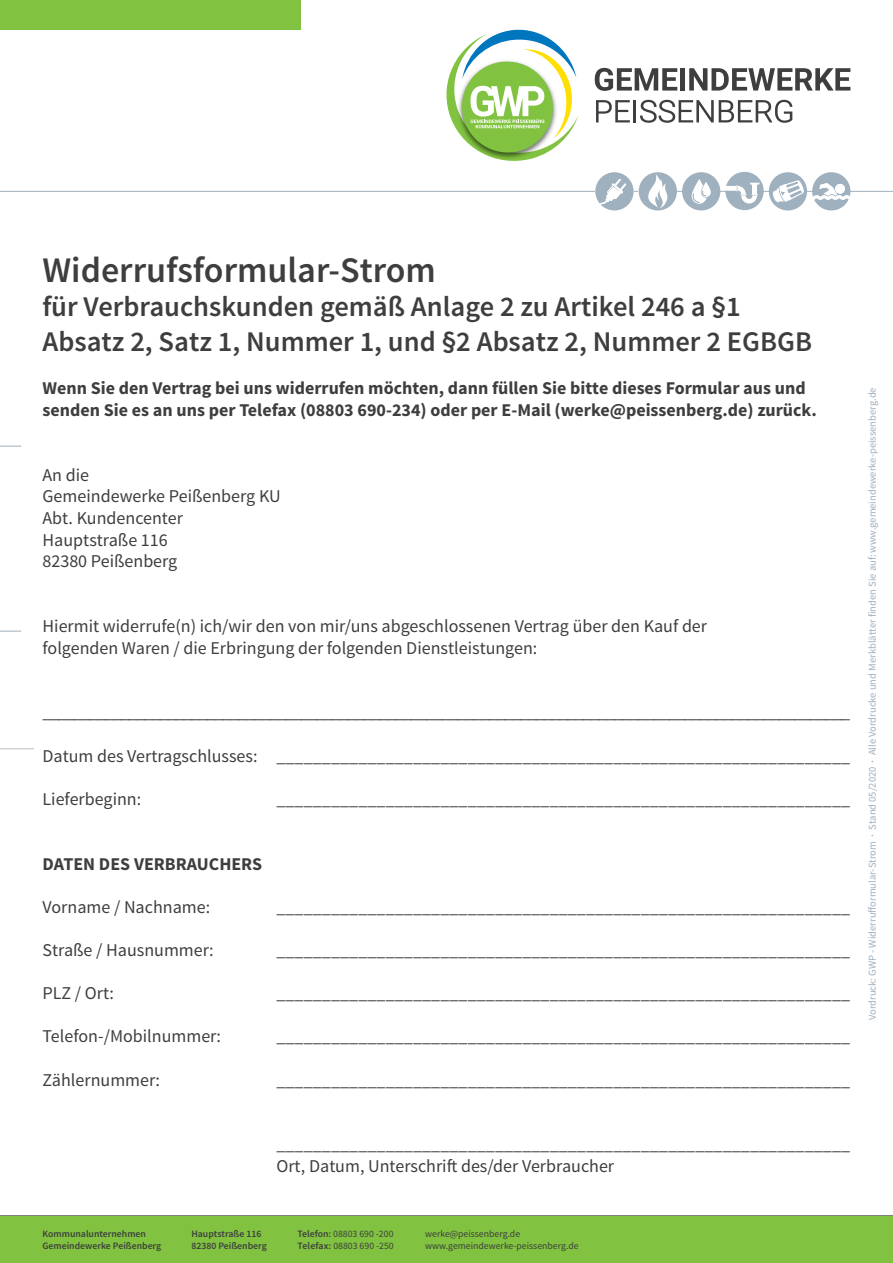
<style>
.page{position:relative;width:893px;height:1263px;background:#fff}
.page>*{position:absolute;margin:0;border:0;box-sizing:border-box;transform-origin:0 0}
.t1{font:600 36px "Source Sans Pro";color:#3e3e3f}
.t2{font:600 28.5px/34.2px "Source Sans Pro";color:#3e3e3f}
.t3{font:18px/21.6px "Source Sans Pro";color:#3e3e3f}
.t4{font:700 18px/21.6px "Source Sans Pro";color:#3e3e3f}
.t5{font:10.5px "Source Sans Pro";color:#9fb0be}
.t6{font:9.75px/11.7px "Source Sans Pro";color:#3e3e3f}
.t7{font:600 9.75px/11.7px "Source Sans Pro";color:#3e3e3f}
.s1{font-weight:600}
</style>
<div class="page">
<svg style="left:595px;top:68px;width:82px;height:23px"></svg>
<div style="left:680px;top:68px;width:5px;height:23px;background:#3e3e3f"></div>
<svg style="left:689px;top:68px;width:161px;height:23px"></svg>
<svg style="left:596px;top:100px;width:34px;height:22px"></svg>
<hr style="left:634px;top:100px;width:2px;height:22px;background:#3e3e3f">
<svg style="left:640px;top:100px;width:152px;height:23px"></svg>
<svg style="left:446px;top:30px;width:132px;height:131px"></svg>
<div style="left:0;top:0;width:301px;height:30px;background:#81c340"></div>
<hr style="left:0;top:1215px;width:893px;height:1px;background:#3e3e3f">
<div style="left:0;top:1216px;width:893px;height:47px;background:#81c340"></div>
<hr style="left:0;top:748px;width:34px;height:1px;background:#bcbdc0">
<svg style="left:0;top:631px;width:21px;height:1px"></svg>
<svg style="left:0;top:446px;width:21px;height:1px"></svg>
<hr style="left:0;top:191px;width:893px;height:1px;background:#9fb0be">
<svg style="left:639px;top:172px;width:38px;height:38px"></svg>
<div style="left:639px;top:172px;width:38px;height:38px;background:#9fb0be;border-radius:50%"></div>
<svg style="left:648px;top:174px;width:19px;height:35px"></svg>
<svg style="left:595px;top:172px;width:39px;height:38px"></svg>
<div style="left:682px;top:172px;width:38px;height:38px;background:#9fb0be;border-radius:50%"></div>
<svg style="left:692px;top:179px;width:19px;height:25px"></svg>
<svg style="left:725px;top:172px;width:39px;height:38px"></svg>
<div style="left:769px;top:172px;width:38px;height:38px;background:#9fb0be;border-radius:50%"></div>
<svg style="left:772px;top:180px;width:32px;height:22px"></svg>
<svg style="left:812px;top:172px;width:38px;height:38px"></svg>
<h1 class="t1" style="left:43px;top:247px;width:395px">Widerrufsformular-Strom</h1>
<h2 class="t2" style="left:43px;top:291px;width:771px">für Verbrauchskunden gemäß Anlage 2 zu Artikel 246 a §1<br>Absatz 2, Satz 1, Nummer 1, und §2 Absatz 2, Nummer 2 EGBGB</h2>
<p class="t4" style="left:43px;top:378px;width:776px">Wenn Sie den Vertrag bei uns widerrufen möchten, dann füllen Sie bitte dieses Formular aus und senden Sie es an uns per Telefax (08803 690-234) oder per E-Mail (werke@peissenberg.de) zurück.</p>
<p class="t3" style="left:43px;top:464px;width:240px">An die<br>Gemeindewerke Peißenberg KU<br>Abt. Kundencenter<br>Hauptstraße 116<br>82380 Peißenberg</p>
<p class="t3" style="left:43px;top:615px;width:666px">Hiermit widerrufe(n) ich/wir den von mir/uns abgeschlossenen Vertrag über den Kauf der folgenden Waren / die Erbringung der folgenden Dienstleistungen:</p>
<p class="t3" style="left:43px;top:702px;width:809px">_______________________________________________________________________________________________________</p>
<p class="t3" style="left:43px;top:745px;width:809px">Datum des Vertragschlusses: _______________________________________________________________</p>
<p class="t3" style="left:43px;top:788px;width:100px">Lieferbeginn:</p>
<p class="t3" style="left:276px;top:788px;width:575px">_______________________________________________________________</p>
<p class="t4" style="left:43px;top:853px;width:221px">DATEN DES VERBRAUCHERS</p>
<p class="t3" style="left:43px;top:896px;width:169px">Vorname / Nachname:</p>
<p class="t3" style="left:43px;top:939px;width:172px">Straße / Hausnummer:</p>
<p class="t3" style="left:43px;top:983px;width:73px">PLZ / Ort:</p>
<p class="t3" style="left:43px;top:1026px;width:180px">Telefon-/Mobilnummer:</p>
<p class="t3" style="left:43px;top:1069px;width:119px">Zählernummer:</p>
<p class="t3" style="left:276px;top:896px;width:575px">_______________________________________________________________</p>
<p class="t3" style="left:276px;top:939px;width:575px">_______________________________________________________________</p>
<p class="t3" style="left:276px;top:983px;width:575px">_______________________________________________________________</p>
<p class="t3" style="left:276px;top:1026px;width:575px">_______________________________________________________________</p>
<p class="t3" style="left:276px;top:1069px;width:575px">_______________________________________________________________</p>
<p class="t5" style="left:866px;top:1020px;width:634px;rotate:-90deg">Vordruck: GWP - Widerrufformular-Strom <span class="s1">·</span> Stand 05/2020 <span class="s1">·</span> Alle Vordrucke und Merkblätter finden Sie auf: www.gemeindewerke-peissenberg.de</p>
<p class="t3" style="left:276px;top:1134px;width:575px">_______________________________________________________________<br>Ort, Datum, Unterschrift des/der Verbraucher</p>
<p class="t7" style="left:43px;top:1228px;width:120px">Kommunalunternehmen<br>Gemeindewerke Peißenberg</p>
<p class="t7" style="left:191px;top:1228px;width:77px">Hauptstraße 116<br>82380 Peißenberg</p>
<p class="t6" style="left:298px;top:1228px;width:98px"><span class="s1">Telefon:</span> 08803 690 -200<br><span class="s1">Telefax:</span> 08803 690 -250</p>
<p class="t6" style="left:425px;top:1228px;width:155px">werke@peissenberg.de www.gemeindewerke-peissenberg.de</p>
</div>
